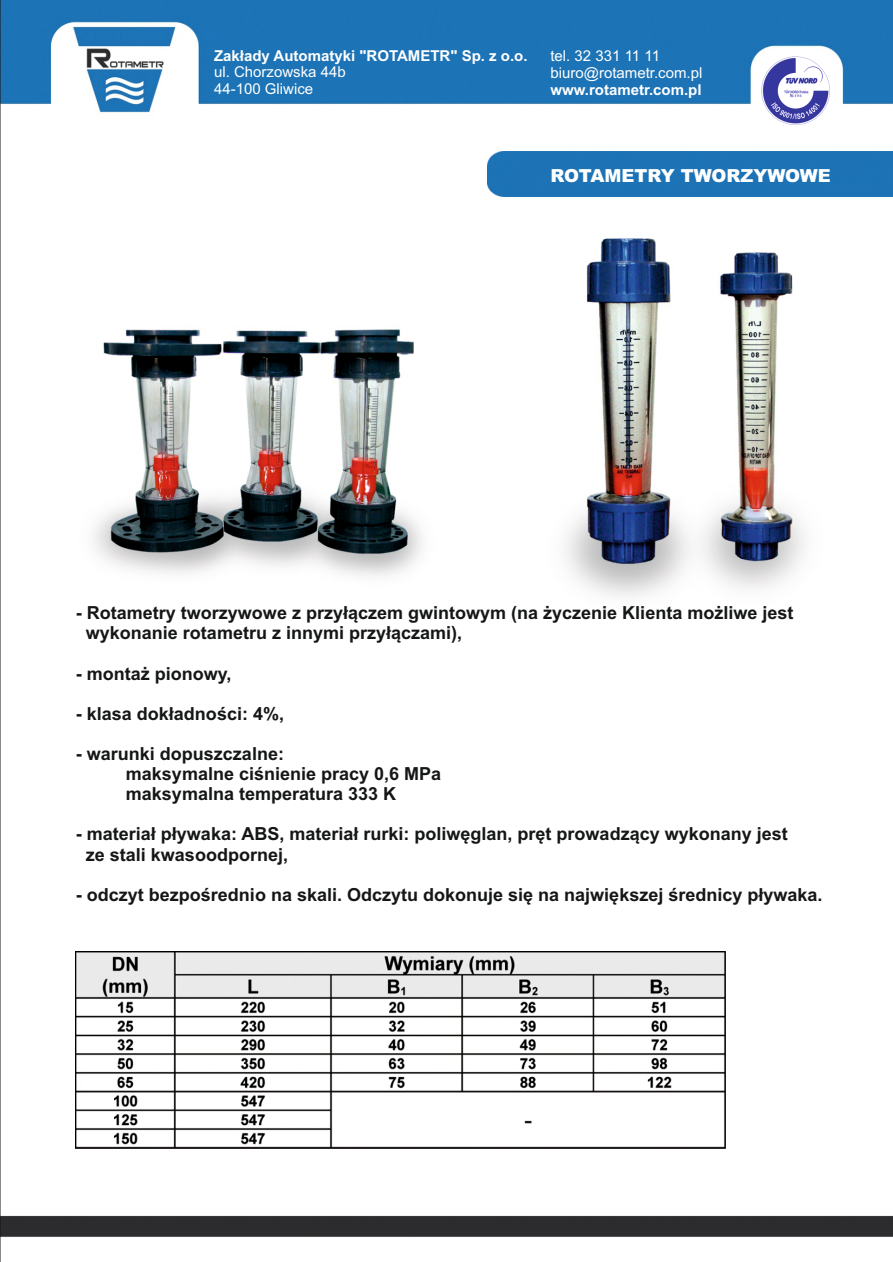
<style>
.page{position:relative;width:893px;height:1262px;background:#fff}
.page>*{position:absolute;margin:0;border:0;box-sizing:border-box;transform-origin:0 0}
.t1{font:700 18px/20.1px "Arial";color:#151616}
.t2{font:900 18px "Arial";color:#fff}
.t3{font:15px/16.8px "Arial";color:#fff}
.t4{font:700 15px "Arial";color:#fff}
</style>
<div class="page">
<img style="left:1px;top:0;width:892px;height:1237px">
<img style="left:753px;top:51px;width:85px;height:83px">
<hr style="left:0;top:0;width:1px;height:1262px;background:#151616">
<div style="left:487px;top:151px;width:405px;height:45px;background:#1c72b5"></div>
<img style="left:61px;top:238px;width:784px;height:383px">
<img style="left:75px;top:952px;width:650px;height:196px">
<p class="t4" style="left:214px;top:50px;width:315px">Zakłady Automatyki "ROTAMETR" Sp. z o.o.</p>
<p class="t3" style="left:214px;top:65px;width:133px">ul. Chorzowska 44b<br>44-100 Gliwice</p>
<p class="t3" style="left:550px;top:49px;width:153px">tel. 32 331 11 11 biuro@rotametr.com.pl</p>
<p class="t4" style="left:550px;top:84px;width:153px">www.rotametr.com.pl</p>
<p class="t2" style="left:550px;top:169px;width:282px">ROTAMETRY TWORZYWOWE</p>
<p class="t1" style="left:86px;top:604px;width:709px;text-indent:-10px">- Rotametry tworzywowe z przyłączem gwintowym (na życzenie Klienta możliwe jest wykonanie rotametru z innymi przyłączami),</p>
<p class="t1" style="left:76px;top:665px;width:157px">- montaż pionowy,</p>
<p class="t1" style="left:76px;top:705px;width:210px">- klasa dokładności: 4%,</p>
<p class="t1" style="left:126px;top:745px;width:317px;text-indent:-50px">- warunki dopuszczalne:<br>maksymalne ciśnienie pracy 0,6 MPa maksymalna temperatura 333 K</p>
<p class="t1" style="left:86px;top:825px;width:703px;text-indent:-10px">- materiał pływaka: ABS, materiał rurki: poliwęglan, pręt prowadzący wykonany jest ze stali kwasoodpornej,</p>
<p class="t1" style="left:76px;top:886px;width:748px">- odczyt bezpośrednio na skali. Odczytu dokonuje się na największej średnicy pływaka.</p>
</div>
